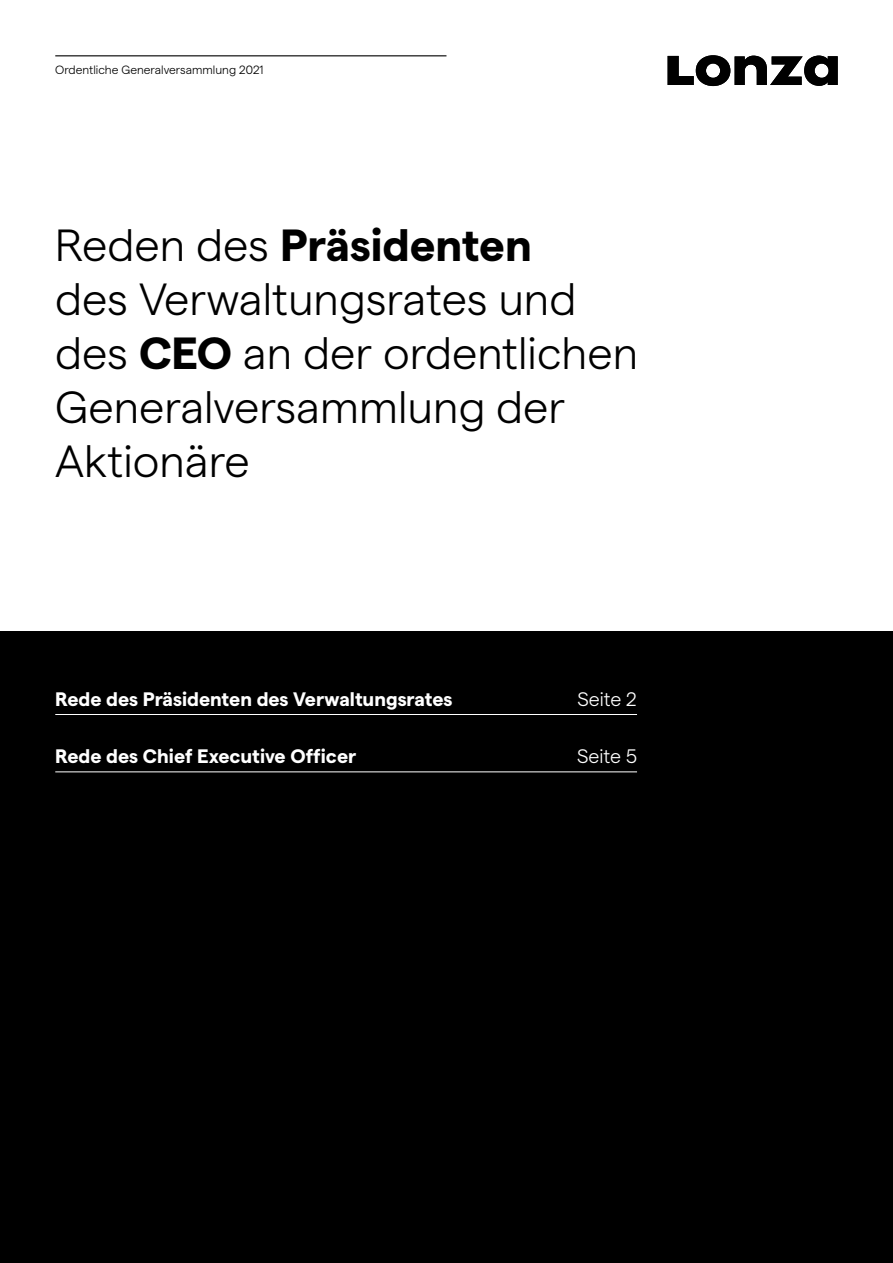
<style>
.page{position:relative;width:893px;height:1263px;background:#fff}
.page>*{position:absolute;margin:0;border:0;box-sizing:border-box;transform-origin:0 0}
.t1{font:300 45px/54px "Matter";color:#000}
.t2{font:700 19.5px "Matter";color:#fff}
.t3{font:300 19.5px "Matter";color:#fff}
.t4{font:300 12px "Matter";color:#000}
.s1{font-weight:700}
</style>
<div class="page">
<div style="left:0;top:631px;width:893px;height:632px;background:#000"></div>
<hr style="left:55px;top:55px;width:391px;height:1px;background:#000">
<hr style="left:55px;top:714px;width:582px;height:1px;background:#fff">
<hr style="left:55px;top:771px;width:582px;height:1px;background:#fff">
<svg style="left:668px;top:55px;width:170px;height:31px"></svg>
<p class="t4" style="left:55px;top:61px;width:210px">Ordentliche Generalversammlung 2021</p>
<p class="t1" style="left:55px;top:214px;width:584px">Reden des <span class="s1">Präsidenten<br></span>des Verwaltungsrates und des <span class="s1">CEO</span> an der ordentlichen<br>Generalversammlung der<br>Aktionäre</p>
<p class="t2" style="left:55px;top:684px;width:399px">Rede des Präsidenten des Verwaltungsrates</p>
<p class="t3" style="left:577px;top:685px;width:61px">Seite 2</p>
<p class="t2" style="left:55px;top:742px;width:303px">Rede des Chief Executive Officer</p>
<p class="t3" style="left:577px;top:742px;width:61px">Seite 5</p>
</div>
